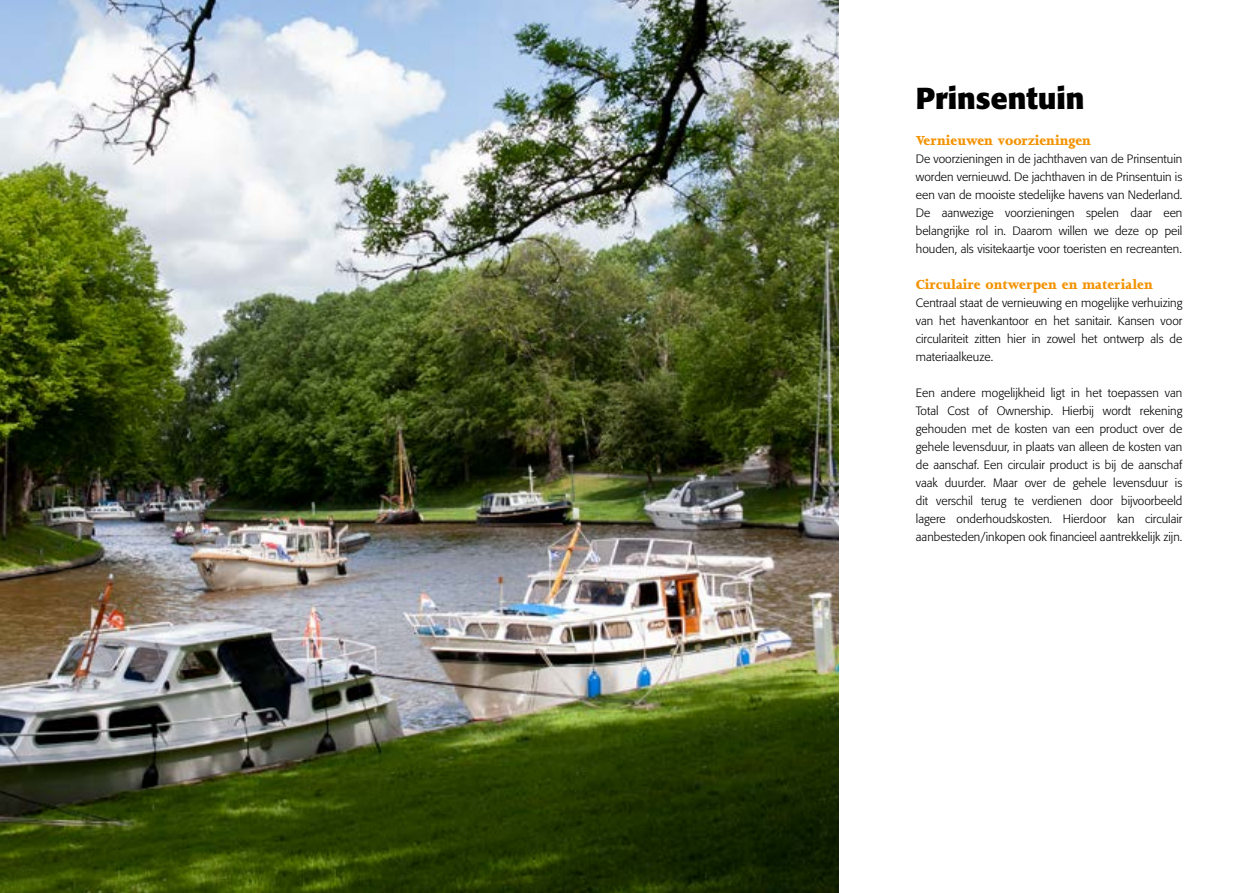
<style>
.page{position:relative;width:1259px;height:893px;background:#fff}
.page>*{position:absolute;margin:0;border:0;box-sizing:border-box;transform-origin:0 0}
.t1{font:700 30px "Formata";color:#000}
.t2{font:800 15px "Joanna MT Std";color:#f39200}
.t3{font:300 12px/18px "Formata";color:#000;text-align:justify}
</style>
<div class="page">
<img style="left:0;top:0;width:839px;height:893px">
<h1 class="t1" style="left:916px;top:79px;width:170px">Prinsentuin</h1>
<p class="t2" style="left:916px;top:132px;width:177px">Vernieuwen voorzieningen</p>
<p class="t3" style="left:916px;top:150px;width:268px">De voorzieningen in de jachthaven van de Prinsentuin worden vernieuwd. De jachthaven in de Prinsentuin is een van de mooiste stedelijke havens van Nederland.<br>De aanwezige voorzieningen spelen daar een belangrijke rol in. Daarom willen we deze op peil houden, als visitekaartje voor toeristen en recreanten.</p>
<p class="t2" style="left:916px;top:276px;width:238px">Circulaire ontwerpen en materialen</p>
<p class="t3" style="left:916px;top:294px;width:268px">Centraal staat de vernieuwing en mogelijke verhuizing van het havenkantoor en het sanitair. Kansen voor circulariteit zitten hier in zowel het ontwerp als de materiaalkeuze.</p>
<p class="t3" style="left:916px;top:384px;width:268px">Een andere mogelijkheid ligt in het toepassen van Total Cost of Ownership. Hierbij wordt rekening gehouden met de kosten van een product over de gehele levensduur, in plaats van alleen de kosten van de aanschaf. Een circulair product is bij de aanschaf vaak duurder. Maar over de gehele levensduur is dit verschil terug te verdienen door bijvoorbeeld lagere onderhoudskosten. Hierdoor kan circulair aanbesteden/inkopen ook financieel aantrekkelijk zijn.</p>
</div>
